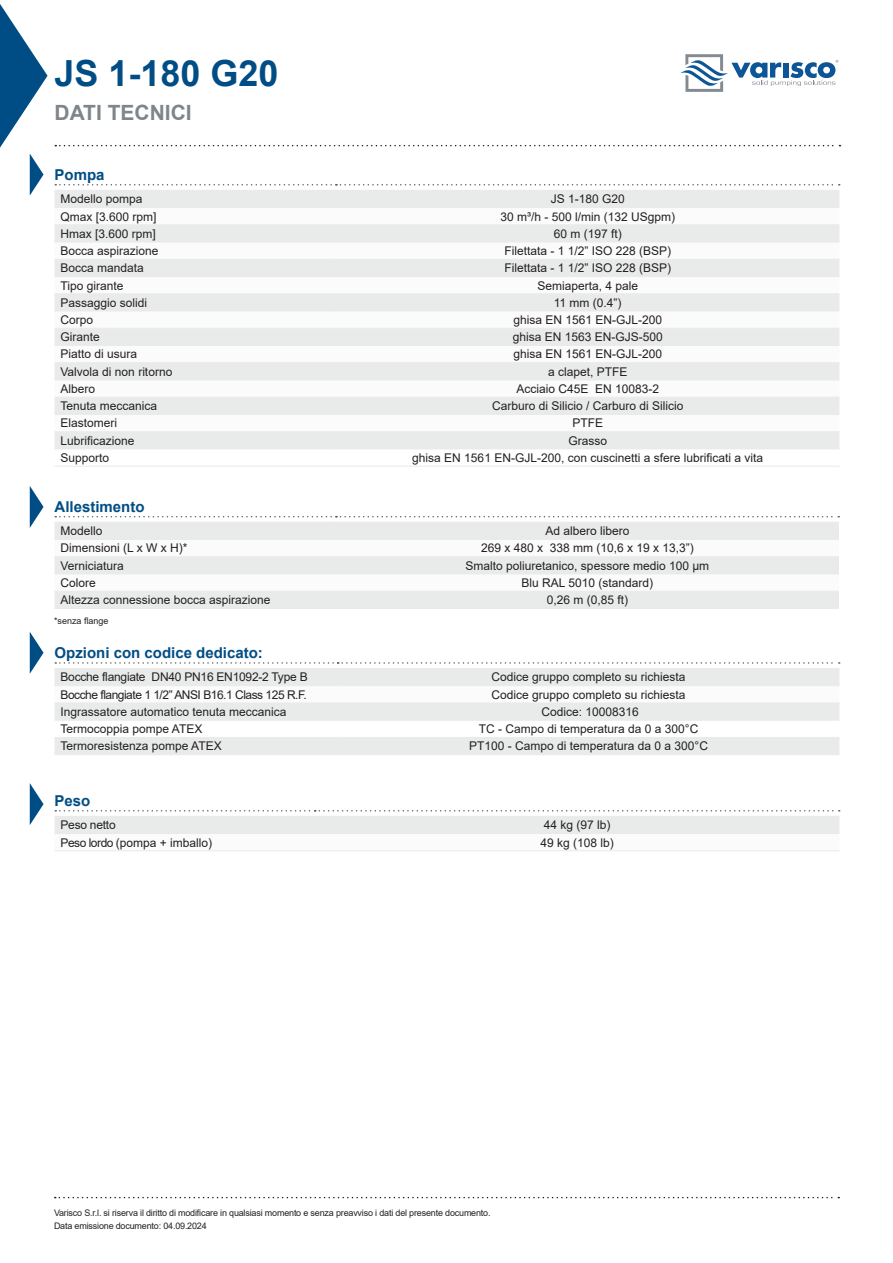
<style>
.page{position:relative;width:893px;height:1263px;background:#fff}
.page>*{position:absolute;margin:0;border:0;box-sizing:border-box;transform-origin:0 0}
.t1{font:700 36px "Arial";color:#004d85}
.t2{font:700 21px "Arial";color:#7f858a}
.t3{font:700 15px "Arial";color:#004d85}
.t4{font:12px "Arial";color:#231f20}
.t5{font:12px "Arial";letter-spacing:-.02em;color:#231f20}
.t6{font:12px "Arial";letter-spacing:-.04em;color:#231f20}
.t7{font:9px "Arial";letter-spacing:-.02em;color:#231f20}
.t8{font:9px "Arial";color:#231f20}
</style>
<div class="page">
<div style="left:55px;top:191px;width:784px;height:258px;background:#e9ebea"></div>
<svg style="left:55px;top:208px;width:784px;height:223px"></svg>
<hr style="left:55px;top:190px;width:281px;height:1px;background:#e9ebea">
<hr style="left:336px;top:190px;width:503px;height:1px;background:#e9ebea">
<hr style="left:55px;top:207px;width:281px;height:1px;background:#e9ebea">
<hr style="left:336px;top:207px;width:503px;height:1px;background:#e9ebea">
<hr style="left:55px;top:225px;width:281px;height:1px;background:#e9ebea">
<hr style="left:336px;top:225px;width:503px;height:1px;background:#e9ebea">
<hr style="left:55px;top:242px;width:281px;height:1px;background:#e9ebea">
<hr style="left:55px;top:276px;width:281px;height:1px;background:#e9ebea">
<hr style="left:336px;top:242px;width:503px;height:1px;background:#e9ebea">
<hr style="left:336px;top:276px;width:503px;height:1px;background:#e9ebea">
<hr style="left:55px;top:259px;width:281px;height:1px;background:#e9ebea">
<hr style="left:336px;top:259px;width:503px;height:1px;background:#e9ebea">
<hr style="left:55px;top:293px;width:281px;height:1px;background:#e9ebea">
<hr style="left:336px;top:293px;width:503px;height:1px;background:#e9ebea">
<hr style="left:55px;top:311px;width:281px;height:1px;background:#e9ebea">
<hr style="left:336px;top:311px;width:503px;height:1px;background:#e9ebea">
<hr style="left:55px;top:328px;width:281px;height:1px;background:#e9ebea">
<hr style="left:336px;top:328px;width:503px;height:1px;background:#e9ebea">
<hr style="left:55px;top:345px;width:281px;height:1px;background:#e9ebea">
<hr style="left:336px;top:345px;width:503px;height:1px;background:#e9ebea">
<hr style="left:55px;top:362px;width:281px;height:1px;background:#e9ebea">
<hr style="left:336px;top:362px;width:503px;height:1px;background:#e9ebea">
<hr style="left:55px;top:380px;width:281px;height:1px;background:#e9ebea">
<hr style="left:336px;top:380px;width:503px;height:1px;background:#e9ebea">
<hr style="left:55px;top:397px;width:281px;height:1px;background:#e9ebea">
<hr style="left:336px;top:397px;width:503px;height:1px;background:#e9ebea">
<hr style="left:55px;top:414px;width:281px;height:1px;background:#e9ebea">
<hr style="left:336px;top:414px;width:503px;height:1px;background:#e9ebea">
<hr style="left:55px;top:431px;width:281px;height:1px;background:#e9ebea">
<hr style="left:336px;top:431px;width:503px;height:1px;background:#e9ebea">
<hr style="left:55px;top:449px;width:281px;height:1px;background:#e9ebea">
<hr style="left:55px;top:466px;width:281px;height:1px;background:#e9ebea">
<hr style="left:336px;top:449px;width:503px;height:1px;background:#e9ebea">
<hr style="left:336px;top:466px;width:503px;height:1px;background:#e9ebea">
<svg style="left:55px;top:184px;width:785px;height:1px"></svg>
<div style="left:55px;top:523px;width:784px;height:85px;background:#e9ebea"></div>
<svg style="left:55px;top:540px;width:784px;height:51px"></svg>
<hr style="left:55px;top:522px;width:281px;height:1px;background:#e9ebea">
<hr style="left:336px;top:522px;width:503px;height:1px;background:#e9ebea">
<hr style="left:55px;top:539px;width:281px;height:1px;background:#e9ebea">
<hr style="left:336px;top:539px;width:503px;height:1px;background:#e9ebea">
<hr style="left:55px;top:556px;width:281px;height:1px;background:#e9ebea">
<hr style="left:336px;top:556px;width:503px;height:1px;background:#e9ebea">
<hr style="left:55px;top:574px;width:281px;height:1px;background:#e9ebea">
<hr style="left:55px;top:591px;width:281px;height:1px;background:#e9ebea">
<hr style="left:336px;top:574px;width:503px;height:1px;background:#e9ebea">
<hr style="left:336px;top:591px;width:503px;height:1px;background:#e9ebea">
<hr style="left:55px;top:608px;width:281px;height:1px;background:#e9ebea">
<hr style="left:336px;top:608px;width:503px;height:1px;background:#e9ebea">
<svg style="left:55px;top:516px;width:784px;height:1px"></svg>
<svg style="left:55px;top:669px;width:784px;height:85px;fill:#e9ebea"></svg>
<svg style="left:55px;top:686px;width:784px;height:17px"></svg>
<hr style="left:55px;top:668px;width:283px;height:1px;background:#e9ebea">
<hr style="left:338px;top:668px;width:501px;height:1px;background:#e9ebea">
<hr style="left:55px;top:685px;width:283px;height:1px;background:#e9ebea">
<hr style="left:338px;top:685px;width:501px;height:1px;background:#e9ebea">
<hr style="left:55px;top:703px;width:283px;height:1px;background:#e9ebea">
<hr style="left:338px;top:703px;width:501px;height:1px;background:#e9ebea">
<hr style="left:55px;top:720px;width:283px;height:1px;background:#e9ebea">
<hr style="left:55px;top:737px;width:283px;height:1px;background:#e9ebea">
<hr style="left:55px;top:754px;width:283px;height:1px;background:#e9ebea">
<hr style="left:338px;top:720px;width:501px;height:1px;background:#e9ebea">
<hr style="left:338px;top:737px;width:501px;height:1px;background:#e9ebea">
<hr style="left:338px;top:754px;width:501px;height:1px;background:#e9ebea">
<svg style="left:55px;top:662px;width:785px;height:2px"></svg>
<svg style="left:55px;top:810px;width:785px;height:41px"></svg>
<svg style="left:30px;top:486px;width:14px;height:42px"></svg>
<svg style="left:30px;top:632px;width:14px;height:42px"></svg>
<svg style="left:30px;top:783px;width:14px;height:42px"></svg>
<svg style="left:55px;top:145px;width:785px;height:1px"></svg>
<svg style="left:55px;top:1197px;width:784px;height:1px"></svg>
<svg style="left:0;top:4px;width:48px;height:192px"></svg>
<svg style="left:680px;top:54px;width:158px;height:38px"></svg>
<p class="t1" style="left:55px;top:48px;width:226px">JS 1-180 G20</p>
<p class="t2" style="left:55px;top:98px;width:139px">DATI TECNICI</p>
<p class="t3" style="left:55px;top:164px;width:52px">Pompa</p>
<p class="t4" style="left:61px;top:191px;width:84px">Modello pompa</p>
<p class="t4" style="left:551px;top:191px;width:76px">JS 1-180 G20</p>
<p class="t4" style="left:61px;top:208px;width:98px">Qmax [3.600 rpm]</p>
<p class="t4" style="left:500px;top:208px;width:176px">30 m³/h - 500 l/min (132 USgpm)</p>
<p class="t4" style="left:61px;top:225px;width:97px">Hmax [3.600 rpm]</p>
<p class="t4" style="left:554px;top:225px;width:70px">60 m (197 ft)</p>
<p class="t4" style="left:61px;top:243px;width:100px">Bocca aspirazione</p>
<p class="t4" style="left:504px;top:243px;width:168px">Filettata - 1 1/2” ISO 228 (BSP)</p>
<p class="t4" style="left:61px;top:260px;width:85px">Bocca mandata</p>
<p class="t4" style="left:504px;top:260px;width:168px">Filettata - 1 1/2” ISO 228 (BSP)</p>
<p class="t4" style="left:61px;top:277px;width:64px">Tipo girante</p>
<p class="t4" style="left:537px;top:277px;width:102px">Semiaperta, 4 pale</p>
<p class="t4" style="left:61px;top:294px;width:88px">Passaggio solidi</p>
<p class="t4" style="left:554px;top:294px;width:69px">11 mm (0.4”)</p>
<p class="t4" style="left:61px;top:311px;width:34px">Corpo</p>
<p class="t4" style="left:513px;top:311px;width:150px">ghisa EN 1561 EN-GJL-200</p>
<p class="t4" style="left:61px;top:329px;width:41px">Girante</p>
<p class="t4" style="left:513px;top:329px;width:152px">ghisa EN 1563 EN-GJS-500</p>
<p class="t4" style="left:61px;top:346px;width:78px">Piatto di usura</p>
<p class="t4" style="left:513px;top:346px;width:150px">ghisa EN 1561 EN-GJL-200</p>
<p class="t4" style="left:61px;top:363px;width:113px">Valvola di non ritorno</p>
<p class="t4" style="left:548px;top:363px;width:81px">a clapet, PTFE</p>
<p class="t4" style="left:61px;top:380px;width:36px">Albero</p>
<p class="t4" style="left:516px;top:380px;width:144px">Acciaio C45E EN 10083-2</p>
<p class="t4" style="left:61px;top:398px;width:98px">Tenuta meccanica</p>
<p class="t4" style="left:492px;top:398px;width:193px">Carburo di Silicio / Carburo di Silicio</p>
<p class="t4" style="left:61px;top:415px;width:58px">Elastomeri</p>
<p class="t4" style="left:572px;top:415px;width:32px">PTFE</p>
<p class="t4" style="left:61px;top:432px;width:76px">Lubrificazione</p>
<p class="t4" style="left:568px;top:432px;width:40px">Grasso</p>
<p class="t4" style="left:61px;top:449px;width:50px">Supporto</p>
<p class="t4" style="left:412px;top:449px;width:352px">ghisa EN 1561 EN-GJL-200, con cuscinetti a sfere lubrificati a vita</p>
<p class="t3" style="left:55px;top:496px;width:92px">Allestimento</p>
<p class="t4" style="left:61px;top:523px;width:44px">Modello</p>
<p class="t4" style="left:545px;top:523px;width:86px">Ad albero libero</p>
<p class="t4" style="left:61px;top:540px;width:128px">Dimensioni (L x W x H)*</p>
<p class="t4" style="left:481px;top:540px;width:214px">269 x 480 x 338 mm (10,6 x 19 x 13,3”)</p>
<p class="t4" style="left:61px;top:557px;width:65px">Verniciatura</p>
<p class="t4" style="left:466px;top:557px;width:245px">Smalto poliuretanico, spessore medio 100 µm</p>
<p class="t4" style="left:61px;top:574px;width:37px">Colore</p>
<p class="t4" style="left:522px;top:574px;width:133px">Blu RAL 5010 (standard)</p>
<p class="t4" style="left:61px;top:592px;width:212px">Altezza connessione bocca aspirazione</p>
<p class="t4" style="left:547px;top:592px;width:83px">0,26 m (0,85 ft)</p>
<p class="t8" style="left:54px;top:615px;width:56px">*senza flange</p>
<p class="t3" style="left:55px;top:642px;width:210px">Opzioni con codice dedicato:</p>
<p class="t5" style="left:61px;top:669px;width:249px">Bocche flangiate DN40 PN16 EN1092-2 Type B</p>
<p class="t4" style="left:491px;top:669px;width:196px">Codice gruppo completo su richiesta</p>
<p class="t6" style="left:61px;top:686px;width:248px">Bocche flangiate 1 1/2” ANSI B16.1 Class 125 R.F.</p>
<p class="t4" style="left:491px;top:686px;width:196px">Codice gruppo completo su richiesta</p>
<p class="t4" style="left:61px;top:703px;width:228px">Ingrassatore automatico tenuta meccanica</p>
<p class="t4" style="left:541px;top:703px;width:99px">Codice: 10008316</p>
<p class="t4" style="left:61px;top:721px;width:143px">Termocoppia pompe ATEX</p>
<p class="t4" style="left:479px;top:721px;width:221px">TC - Campo di temperatura da 0 a 300°C</p>
<p class="t4" style="left:61px;top:738px;width:163px">Termoresistenza pompe ATEX</p>
<p class="t4" style="left:469px;top:738px;width:240px">PT100 - Campo di temperatura da 0 a 300°C</p>
<p class="t3" style="left:55px;top:790px;width:37px">Peso</p>
<p class="t5" style="left:61px;top:817px;width:57px">Peso netto</p>
<p class="t4" style="left:544px;top:817px;width:68px">44 kg (97 lb)</p>
<p class="t4" style="left:61px;top:834px;width:153px">Peso lordo (pompa + imballo)</p>
<p class="t4" style="left:540px;top:834px;width:75px">49 kg (108 lb)</p>
<p class="t7" style="left:54px;top:1206px;width:438px">Varisco S.r.l. si riserva il diritto di modificare in qualsiasi momento e senza preavviso i dati del presente documento.</p>
<p class="t7" style="left:54px;top:1220px;width:154px">Data emissione documento: 04.09.2024</p>
</div>
